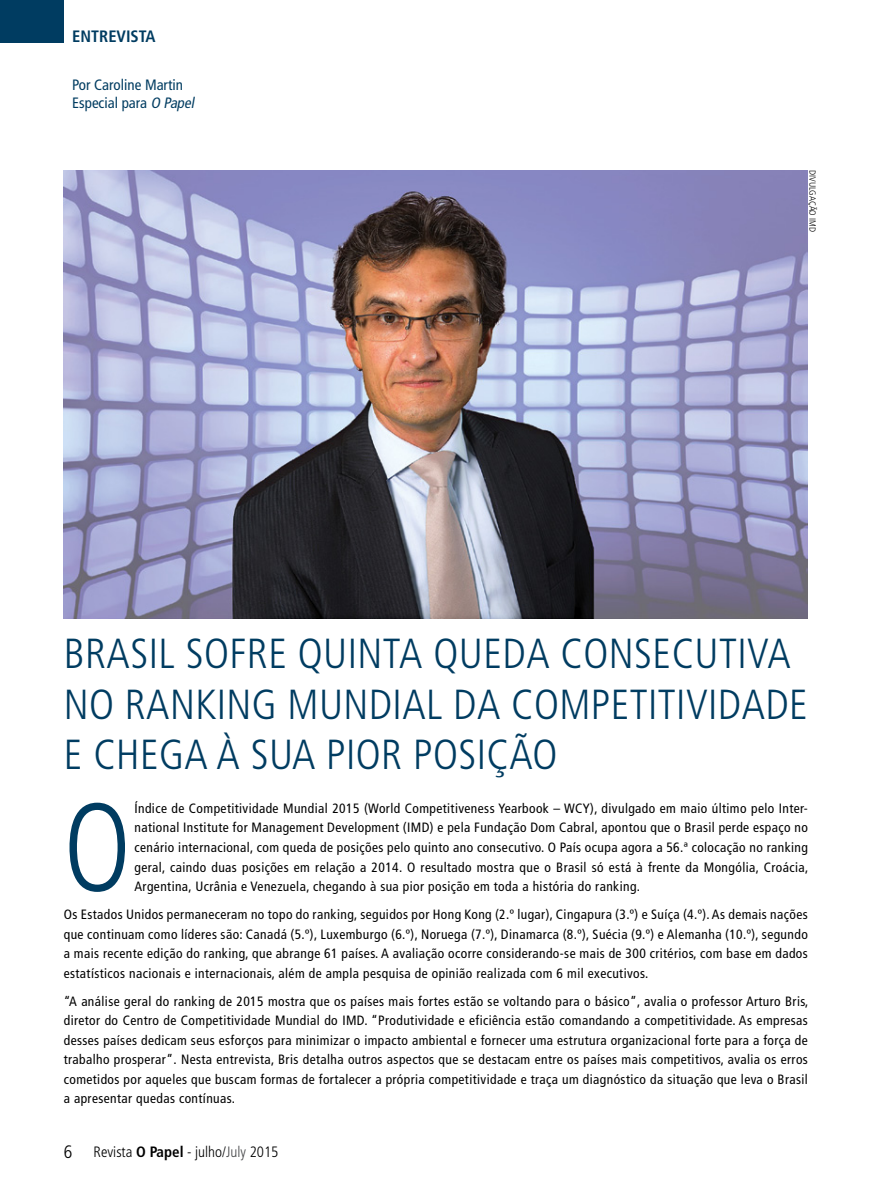
<style>
.page{position:relative;width:893px;height:1191px;background:#fff}
.page>*{position:absolute;margin:0;border:0;box-sizing:border-box;transform-origin:0 0}
.TEXTO{font:300 condensed 125.25px "Frutiger LT Std";color:#003c61;scale:.9 1}
.TITULO_COLUNA{font:300 condensed 42px/50.4px "Frutiger LT Std";letter-spacing:.01em;color:#003c61}
.t1{font:700 condensed 16.5px "Frutiger LT Std";color:#003c61}
.LINHA_FINA{font:condensed 15px "Frutiger LT Std";color:#003c61}
.t2{font:300 condensed 15px "Frutiger LT Std";color:#000}
.TEXTO-2{font:condensed 13.5px/19.5px "Frutiger LT Std";letter-spacing:.03em;color:#000;text-align:justify}
.CREDITO{font:300 condensed 9px "Frutiger LT Std";color:#000}
.s1{font-style:italic}
.s2{font-size:18px}
.s3{font-weight:700}
.s4{color:#464749}
</style>
<div class="page">
<div style="left:0;top:0;width:64px;height:43px;background:#003c61"></div>
<img style="left:64px;top:170px;width:744px;height:449px">
<p class="t1" style="left:72px;top:27px;width:85px">ENTREVISTA</p>
<p class="LINHA_FINA" style="left:72px;top:76px;width:112px">Por Caroline Martin</p>
<p class="LINHA_FINA" style="left:72px;top:94px;width:126px">Especial para <span class="s1">O Papel</span></p>
<p class="CREDITO" style="left:818px;top:170px;width:63px;rotate:90deg">DIVULGAÇÃO IMD</p>
<p class="TITULO_COLUNA" style="left:64px;top:629px;width:746px">BRASIL SOFRE QUINTA QUEDA CONSECUTIVA<br>NO RANKING MUNDIAL DA COMPETITIVIDADE<br>E CHEGA À SUA PIOR POSIÇÃO</p>
<p class="TEXTO" style="left:64px;top:776px;width:76px">O</p>
<p class="TEXTO-2" style="left:134px;top:798px;width:675px">Índice de Competitividade Mundial 2015 (World Competitiveness Yearbook – WCY), divulgado em maio último pelo Inter&shy;national Institute for Management Development (IMD) e pela Fundação Dom Cabral, apontou que o Brasil perde espaço no cenário internacional, com queda de posições pelo quinto ano consecutivo. O País ocupa agora a 56.ª colocação no ranking geral, caindo duas posições em relação a 2014. O resultado mostra que o Brasil só está à frente da Mongólia, Croácia, Argentina, Ucrânia e Venezuela, chegando à sua pior posição em toda a história do ranking.</p>
<p class="TEXTO-2" style="left:64px;top:904px;width:746px">Os Estados Unidos permaneceram no topo do ranking, seguidos por Hong Kong (2.º lugar), Cingapura (3.º) e Suíça (4.º). As demais nações que continuam como líderes são: Canadá (5.º), Luxemburgo (6.º), Noruega (7.º), Dinamarca (8.º), Suécia (9.º) e Alemanha (10.º), segundo a mais recente edição do ranking, que abrange 61 países. A avaliação ocorre considerando-se mais de 300 critérios, com base em dados estatísticos nacionais e internacionais, além de ampla pesquisa de opinião realizada com 6 mil executivos.</p>
<p class="TEXTO-2" style="left:64px;top:991px;width:746px">“A análise geral do ranking de 2015 mostra que os países mais fortes estão se voltando para o básico”, avalia o professor Arturo Bris, diretor do Centro de Competitividade Mundial do IMD. “Produtividade e eficiência estão comandando a competitividade. As empresas desses países dedicam seus esforços para minimizar o impacto ambiental e fornecer uma estrutura organizacional forte para a força de trabalho prosperar”. Nesta entrevista, Bris detalha outros aspectos que se destacam entre os países mais competitivos, avalia os erros cometidos por aqueles que buscam formas de fortalecer a própria competitividade e traça um diagnóstico da situação que leva o Brasil a apresentar quedas contínuas.</p>
<p class="t2" style="left:64px;top:1142px;width:216px"><span class="s2">6</span> Revista <span class="s3">O Papel</span> - julho/<span class="s4">July</span> 2015</p>
</div>
